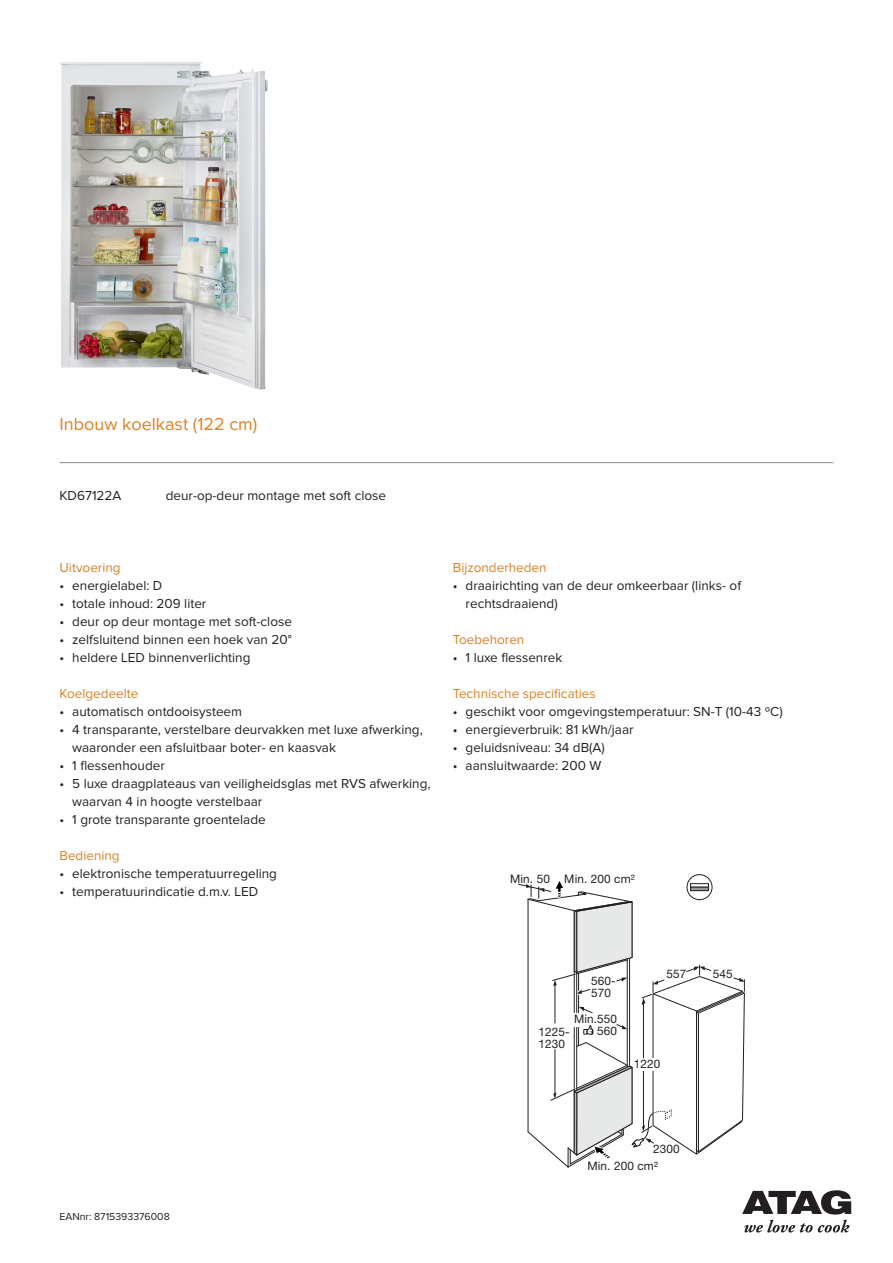
<style>
.page{position:relative;width:893px;height:1263px;background:#fff}
.page>*{position:absolute;margin:0;border:0;box-sizing:border-box;transform-origin:0 0}
.Productnaam{font:18px "Proxima Nova";color:#db8225}
.type_overzicht{font:13.5px/18px "Proxima Nova";color:#231f20}
.producttekst_tussenkop{font:13.5px "Proxima Nova";color:#db8225}
.t1{font:11.7px/11.7px "Helvetica Neue LT Std";letter-spacing:.01em;color:#231f20}
.EANnr{font:10.5px "Proxima Nova";color:#231f20}
</style>
<div class="page">
<hr style="left:60px;top:462px;width:773px;height:1px;background:#8a8c8f">
<svg style="left:744px;top:1220px;width:105px;height:12px"></svg>
<svg style="left:742px;top:1190px;width:109px;height:24px"></svg>
<img style="left:60px;top:62px;width:208px;height:328px">
<svg style="left:518px;top:876px;width:227px;height:291px"></svg>
<div style="left:690px;top:883px;width:19px;height:4px;border:1px solid #231f20"></div>
<div style="left:690px;top:887px;width:19px;height:4px;border:1px solid #231f20"></div>
<div style="left:687px;top:874px;width:25px;height:26px;border:1px solid #231f20;border-radius:50%"></div>
<p class="Productnaam" style="left:60px;top:416px;width:199px">Inbouw koelkast (122 cm)</p>
<p class="type_overzicht" style="left:60px;top:487px;width:63px">KD67122A</p>
<p class="type_overzicht" style="left:166px;top:487px;width:222px">deur-op-deur montage met soft close</p>
<p class="producttekst_tussenkop" style="left:60px;top:561px;width:63px">Uitvoering</p>
<p class="type_overzicht" style="left:60px;top:577px;width:104px">• energielabel: D</p>
<p class="type_overzicht" style="left:60px;top:595px;width:148px">• totale inhoud: 209 liter</p>
<p class="type_overzicht" style="left:60px;top:613px;width:234px">• deur op deur montage met soft-close</p>
<p class="type_overzicht" style="left:60px;top:631px;width:234px">• zelfsluitend binnen een hoek van 20°</p>
<p class="type_overzicht" style="left:60px;top:649px;width:192px">• heldere LED binnenverlichting</p>
<p class="producttekst_tussenkop" style="left:60px;top:687px;width:80px">Koelgedeelte</p>
<p class="type_overzicht" style="left:60px;top:703px;width:184px">• automatisch ontdooisysteem</p>
<p class="type_overzicht" style="left:72px;top:721px;width:352px;text-indent:-13px">• 4 transparante, verstelbare deurvakken met luxe afwerking, waaronder een afsluitbaar boter- en kaasvak</p>
<p class="type_overzicht" style="left:60px;top:757px;width:107px">• 1 flessenhouder</p>
<p class="type_overzicht" style="left:72px;top:775px;width:360px;text-indent:-13px">• 5 luxe draagplateaus van veiligheidsglas met RVS afwerking, waarvan 4 in hoogte verstelbaar</p>
<p class="type_overzicht" style="left:60px;top:811px;width:208px">• 1 grote transparante groentelade</p>
<p class="producttekst_tussenkop" style="left:60px;top:849px;width:62px">Bediening</p>
<p class="type_overzicht" style="left:60px;top:865px;width:219px">• elektronische temperatuurregeling</p>
<p class="type_overzicht" style="left:60px;top:883px;width:200px">• temperatuurindicatie d.m.v. LED</p>
<p class="producttekst_tussenkop" style="left:453px;top:561px;width:95px">Bijzonderheden</p>
<p class="type_overzicht" style="left:466px;top:577px;width:277px;text-indent:-13px">• draairichting van de deur omkeerbaar (links- of rechtsdraaiend)</p>
<p class="producttekst_tussenkop" style="left:453px;top:633px;width:73px">Toebehoren</p>
<p class="type_overzicht" style="left:453px;top:649px;width:111px">• 1 luxe flessenrek</p>
<p class="producttekst_tussenkop" style="left:453px;top:687px;width:144px">Technische specificaties</p>
<p class="type_overzicht" style="left:453px;top:703px;width:331px">• geschikt voor omgevingstemperatuur: SN-T (10-43 ºC)</p>
<p class="type_overzicht" style="left:453px;top:721px;width:182px">• energieverbruik: 81 kWh/jaar</p>
<p class="type_overzicht" style="left:453px;top:739px;width:153px">• geluidsniveau: 34 dB(A)</p>
<p class="type_overzicht" style="left:453px;top:757px;width:150px">• aansluitwaarde: 200 W</p>
<p class="t1" style="left:510px;top:872px;width:41px">Min. 50</p>
<p class="t1" style="left:564px;top:872px;width:72px">Min. 200 cm²</p>
<p class="t1" style="left:591px;top:975px;width:26px">560-<br>570</p>
<p class="t1" style="left:574px;top:1013px;width:45px">Min.550</p>
<p class="t1" style="left:538px;top:1026px;width:33px">1225-</p>
<p class="t1" style="left:597px;top:1025px;width:21px">560</p>
<p class="t1" style="left:538px;top:1038px;width:28px">1230</p>
<p class="t1" style="left:666px;top:968px;width:21px">557</p>
<p class="t1" style="left:713px;top:968px;width:21px">545</p>
<p class="t1" style="left:634px;top:1058px;width:28px">1220</p>
<p class="EANnr" style="left:60px;top:1212px;width:112px">EANnr: 8715393376008</p>
<p class="t1" style="left:653px;top:1143px;width:28px">2300</p>
<p class="t1" style="left:587px;top:1159px;width:72px">Min. 200 cm²</p>
</div>
